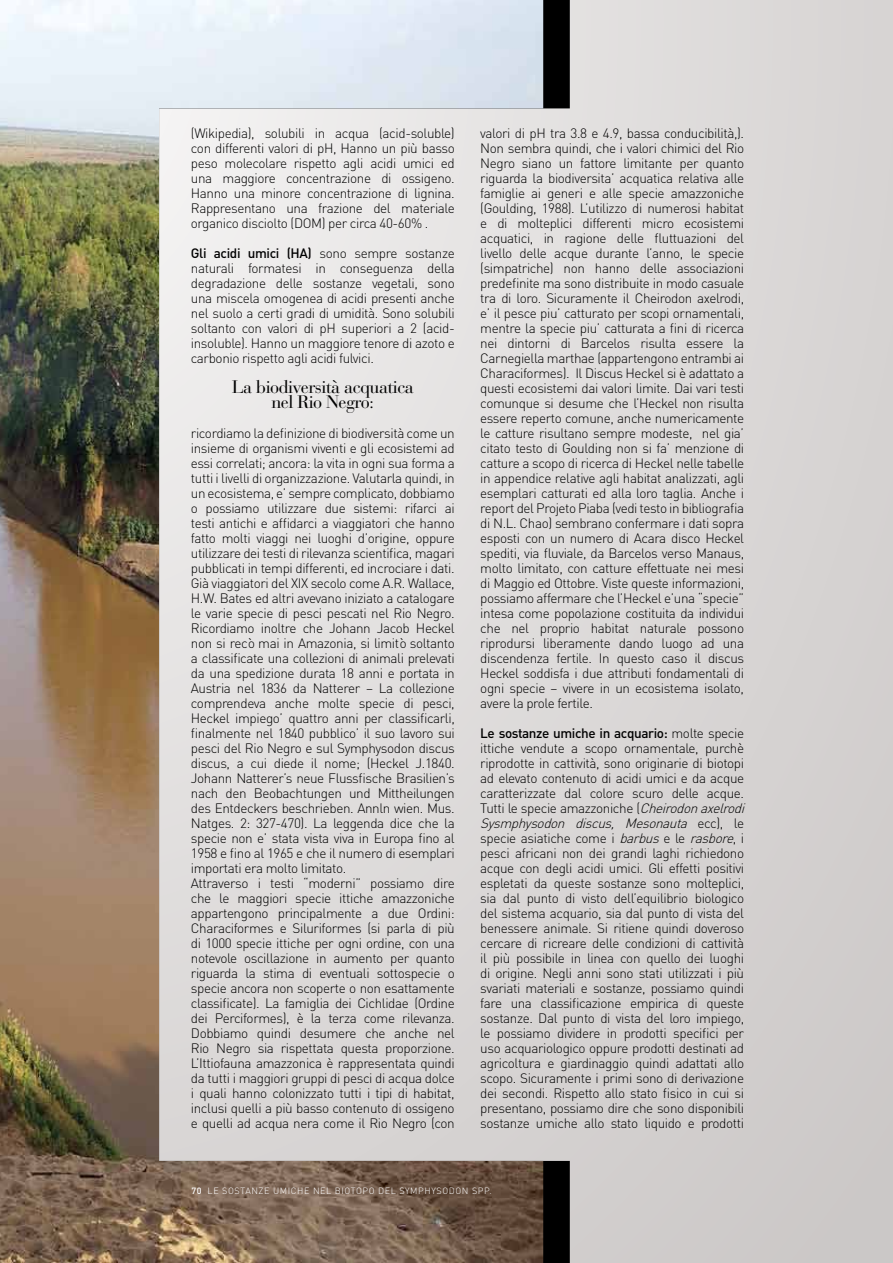
<style>
.page{position:relative;width:893px;height:1263px;background:#d7d4d3}
.page>*{position:absolute;margin:0;border:0;box-sizing:border-box;transform-origin:0 0}
.t1{font:18px/15px "Bauer Bodoni";letter-spacing:-.03em;color:#000;text-align:center}
.t2{font:300 13.5px/15px "DIN";letter-spacing:-.03em;color:#000;text-align:justify}
.t3{font:300 9px "DIN";letter-spacing:.065em;color:#fff}
.s1{font-weight:500}
.s2{font-style:italic}
</style>
<div class="page">
<svg style="left:543px;top:0;width:27px;height:1263px"></svg>
<img style="left:0;top:0;width:543px;height:1263px">
<p class="t2" style="left:191px;top:125px;width:265px">(Wikipedia), solubili in acqua (acid-soluble) con differenti valori di pH, Hanno un più basso peso molecolare rispetto agli acidi umici ed una maggiore concentrazione di ossigeno.<br>Hanno una minore concentrazione di lignina.<br>Rappresentano una frazione del materiale organico disciolto (DOM) per circa 40-60% .</p>
<p class="t2" style="left:191px;top:245px;width:265px"><span class="s1">Gli acidi umici (HA)</span> sono sempre sostanze naturali formatesi in conseguenza della degradazione delle sostanze vegetali, sono una miscela omogenea di acidi presenti anche nel suolo a certi gradi di umidità. Sono solubili soltanto con valori di pH superiori a 2 (acid&shy;insoluble). Hanno un maggiore tenore di azoto e carbonio rispetto agli acidi fulvici.</p>
<h1 class="t1" style="left:232px;top:379px;width:184px">La biodiversità acquatica nel Rio Negro:</h1>
<p class="t2" style="left:191px;top:425px;width:265px;text-align:left">ricordiamo la definizione di biodiversità come un insieme di organismi viventi e gli ecosistemi ad essi correlati; ancora: la vita in ogni sua forma a tutti i livelli di organizzazione. Valutarla quindi, in un ecosistema, e’ sempre complicato, dobbiamo o possiamo utilizzare due sistemi: rifarci ai testi antichi e affidarci a viaggiatori che hanno fatto molti viaggi nei luoghi d’origine, oppure utilizzare dei testi di rilevanza scientifica, magari pubblicati in tempi differenti, ed incrociare i dati.<br>Già viaggiatori del XIX secolo come A.R. Wallace, H.W. Bates ed altri avevano iniziato a catalogare le varie specie di pesci pescati nel Rio Negro.<br>Ricordiamo inoltre che Johann Jacob Heckel non si recò mai in Amazonia, si limitò soltanto a classificate una collezioni di animali prelevati da una spedizione durata 18 anni e portata in Austria nel 1836 da Natterer – La collezione comprendeva anche molte specie di pesci, Heckel impiego’ quattro anni per classificarli, finalmente nel 1840 pubblico’ il suo lavoro sui pesci del Rio Negro e sul Symphysodon discus discus, a cui diede il nome; (Heckel J.1840.<br>Johann Natterer’s neue Flussfische Brasilien’s nach den Beobachtungen und Mittheilungen des Entdeckers beschrieben. Annln wien. Mus.<br>Natges. 2: 327-470). La leggenda dice che la specie non e’ stata vista viva in Europa fino al 1958 e fino al 1965 e che il numero di esemplari importati era molto limitato.<br>Attraverso i testi “moderni” possiamo dire che le maggiori specie ittiche amazzoniche appartengono principalmente a due Ordini:<br>Characiformes e Siluriformes (si parla di più di 1000 specie ittiche per ogni ordine, con una notevole oscillazione in aumento per quanto riguarda la stima di eventuali sottospecie o specie ancora non scoperte o non esattamente classificate). La famiglia dei Cichlidae (Ordine dei Perciformes), è la terza come rilevanza.<br>Dobbiamo quindi desumere che anche nel Rio Negro sia rispettata questa proporzione.<br>L’Ittiofauna amazzonica è rappresentata quindi da tutti i maggiori gruppi di pesci di acqua dolce i quali hanno colonizzato tutti i tipi di habitat, inclusi quelli a più basso contenuto di ossigeno e quelli ad acqua nera come il Rio Negro (con</p>
<p class="t2" style="left:480px;top:125px;width:265px">valori di pH tra 3.8 e 4.9, bassa conducibilità,).<br>Non sembra quindi, che i valori chimici del Rio Negro siano un fattore limitante per quanto riguarda la biodiversita’ acquatica relativa alle famiglie ai generi e alle specie amazzoniche (Goulding, 1988). L’utilizzo di numerosi habitat e di molteplici differenti micro ecosistemi acquatici, in ragione delle fluttuazioni del livello delle acque durante l’anno, le specie (simpatriche) non hanno delle associazioni predefinite ma sono distribuite in modo casuale tra di loro. Sicuramente il Cheirodon axelrodi, e’ il pesce piu’ catturato per scopi ornamentali, mentre la specie piu’ catturata a fini di ricerca nei dintorni di Barcelos risulta essere la Carnegiella marthae (appartengono entrambi ai Characiformes). Il Discus Heckel si è adattato a questi ecosistemi dai valori limite. Dai vari testi comunque si desume che l’Heckel non risulta essere reperto comune, anche numericamente le catture risultano sempre modeste, nel gia’ citato testo di Goulding non si fa’ menzione di catture a scopo di ricerca di Heckel nelle tabelle in appendice relative agli habitat analizzati, agli esemplari catturati ed alla loro taglia. Anche i report del Projeto Piaba (vedi testo in bibliografia di N.L. Chao) sembrano confermare i dati sopra esposti con un numero di Acara disco Heckel spediti, via fluviale, da Barcelos verso Manaus, molto limitato, con catture effettuate nei mesi di Maggio ed Ottobre. Viste queste informazioni, possiamo affermare che l’Heckel e’una “specie” intesa come popolazione costituita da individui che nel proprio habitat naturale possono riprodursi liberamente dando luogo ad una discendenza fertile. In questo caso il discus Heckel soddisfa i due attributi fondamentali di ogni specie – vivere in un ecosistema isolato, avere la prole fertile.</p>
<p class="t2" style="left:480px;top:725px;width:270px;text-align:left"><span class="s1">Le sostanze umiche in acquario:</span> molte specie ittiche vendute a scopo ornamentale, purchè riprodotte in cattività, sono originarie di biotopi ad elevato contenuto di acidi umici e da acque caratterizzate dal colore scuro delle acque.<br>Tutti le specie amazzoniche (<span class="s2">Cheirodonaxelrodi Sysmphysodon discus, Mesonauta</span> e c c ) , l e specie asiatiche come i <span class="s2">barbus</span>e le <span class="s2">rasbore</span>, i pesci africani non dei grandi laghi richiedono acque con degli acidi umici. Gli effetti positivi espletati da queste sostanze sono molteplici, sia dal punto di visto dell’equilibrio biologico del sistema acquario, sia dal punto di vista del benessere animale. Si ritiene quindi doveroso cercare di ricreare delle condizioni di cattività il più possibile in linea con quello dei luoghi di origine. Negli anni sono stati utilizzati i più svariati materiali e sostanze, possiamo quindi fare una classificazione empirica di queste sostanze. Dal punto di vista del loro impiego, le possiamo dividere in prodotti specifici per uso acquariologico oppure prodotti destinati ad agricoltura e giardinaggio quindi adattati allo scopo. Sicuramente i primi sono di derivazione dei secondi. Rispetto allo stato fisico in cui si presentano, possiamo dire che sono disponibili sostanze umiche allo stato liquido e prodotti</p>
<p class="t3" style="left:191px;top:1185px;width:227px"><span class="s1">70</span> LE SOSTANZE UMICHE NEL BIOTOPO DEL Symph</p>
<p class="t3" style="left:431px;top:1185px;width:13px">ysodon</p>
<p class="t3" style="left:472px;top:1185px;width:7px">spp</p>
<p class="t3" style="left:489px;top:1185px;width:4px">.</p>
</div>
